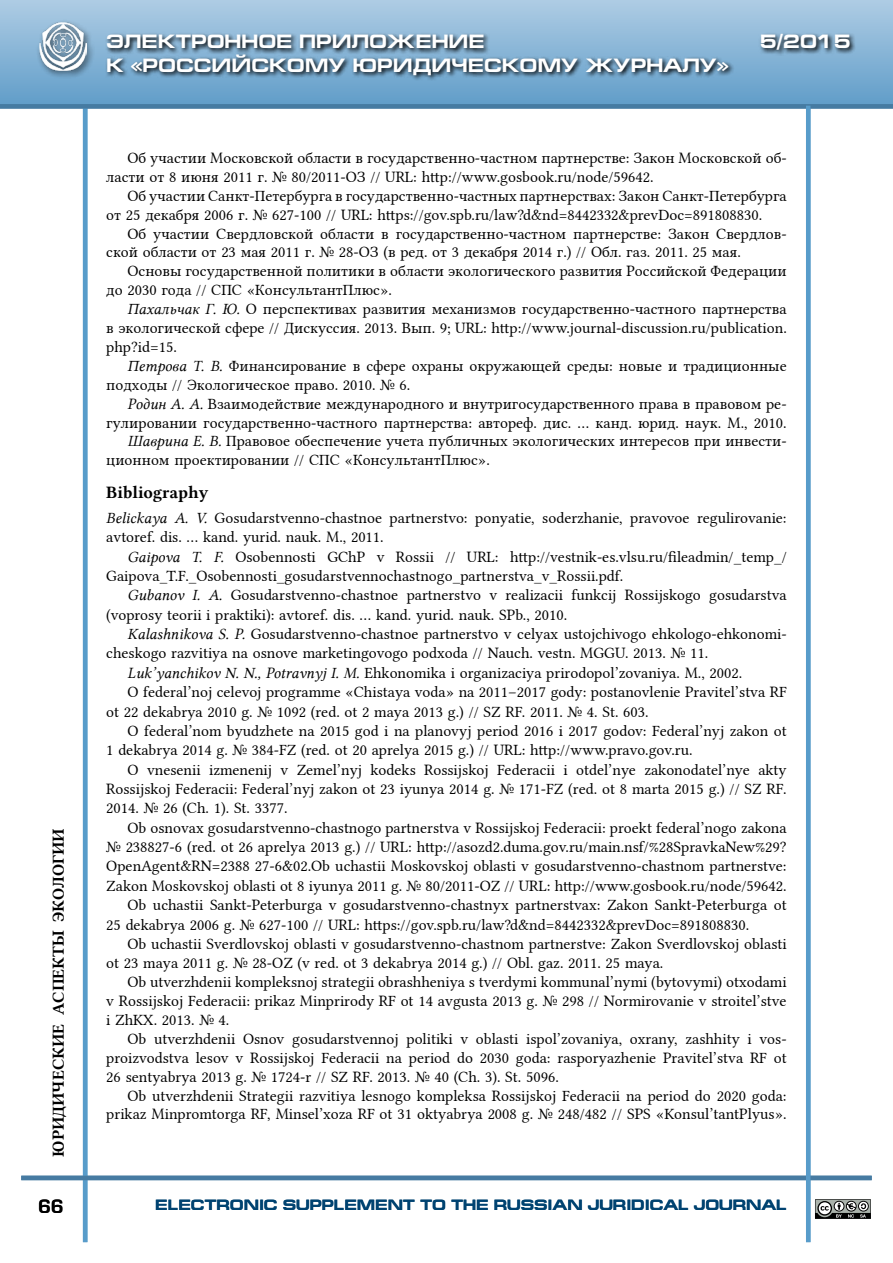
<style>
.page{position:relative;width:893px;height:1263px;background:#fff}
.page>*{position:absolute;margin:0;border:0;box-sizing:border-box;transform-origin:0 0}
.t1{font:700 19.5px "Europe Ext";color:#fff}
.t2{font:18px "Europe Demi Normal";color:#000}
.t3{font:17.25px "Lin Libertine B";color:#000}
.t4{font:16.5px "Lin Libertine B";color:#000}
.t5{font:15.75px/18.9px "Lin Libertine";color:#000}
.t6{font:700 15px "Europe Ext";color:#004371}
.s1{font-family:"Lin Libertine I"}
</style>
<div class="page">
<div style="left:0;top:0;width:893px;height:106px;background:linear-gradient(to bottom,#aecce4,#619dc9)"></div>
<hr style="left:83px;top:106px;width:4px;height:1136px;background:#589cca">
<hr style="left:21px;top:1176px;width:851px;height:4px;background:#467ba2">
<div style="left:0;top:104px;width:893px;height:5px;background:#467ba2"></div>
<div style="left:35px;top:19px;width:60px;height:60px;background:#000;opacity:.63"></div>
<svg style="left:105px;top:31px;width:751px;height:50px;background:#6b90ab"></svg>
<hr style="left:806px;top:106px;width:4px;height:1136px;background:#589cca">
<svg style="left:815px;top:1199px;width:56px;height:20px"></svg>
<p class="t4" style="left:47px;top:1157px;width:330px;rotate:-90deg">ЮРИДИЧЕСКИЕ АСПЕКТЫ ЭКОЛОГИИ</p>
<p class="t2" style="left:38px;top:1196px;width:27px">66</p>
<p class="t1" style="left:106px;top:31px;width:380px">ЭЛЕКТРОННОЕ ПРИЛОЖЕНИЕ</p>
<p class="t1" style="left:760px;top:31px;width:92px">5/2015</p>
<p class="t1" style="left:106px;top:54px;width:624px">К «РОССИЙСКОМУ ЮРИДИЧЕСКОМУ ЖУРНАЛУ»</p>
<p class="t5" style="left:106px;top:147px;width:682px;text-indent:21px">Об участии Московской области в государственно-частном партнерстве: Закон Московской об&shy;ласти от 8 июня 2011 г. № 80/2011-ОЗ // URL: http://www.gosbook.ru/node/59642.</p>
<p class="t5" style="left:106px;top:184px;width:682px;text-indent:21px">Об участии Санкт-Петербурга в государственно-частных партнерствах: Закон Санкт-Петербурга от 25 декабря 2006 г. № 627-100 // URL: https://gov.spb.ru/law?d&amp;nd=8442332&amp;prevDoc=891808830.</p>
<p class="t5" style="left:106px;top:222px;width:682px;text-indent:21px">Об участии Свердловской области в государственно-частном партнерстве: Закон Свердлов&shy;ской области от 23 мая 2011 г. № 28-ОЗ (в ред. от 3 декабря 2014 г.) // Обл. газ. 2011. 25 мая.</p>
<p class="t5" style="left:106px;top:260px;width:682px;text-indent:21px">Основы государственной политики в области экологического развития Российской Федерации до 2030 года // СПС «КонсультантПлюс».</p>
<p class="t5" style="left:106px;top:298px;width:682px;text-align:justify;text-indent:21px"><span class="s1">Пахальчак Г. Ю.</span> О перспективах развития механизмов государственно-частного партнерства в экологической сфере // Дискуссия. 2013. Вып. 9; URL: http://www.journal-discussion.ru/publication. php?id=15.</p>
<p class="t5" style="left:106px;top:355px;width:682px;text-indent:21px"><span class="s1">Петрова Т. В.</span> Финансирование в сфере охраны окружающей среды: новые и традиционные подходы // Экологическое право. 2010. № 6.</p>
<p class="t5" style="left:128px;top:392px;width:661px"><span class="s1">Родин А. А.</span> Взаимодействие международного и внутригосударственного права в правовом ре-</p>
<p class="t5" style="left:106px;top:411px;width:682px">гулировании государственно-частного партнерства: автореф. дис. … канд. юрид. наук. М., 2010.</p>
<p class="t5" style="left:128px;top:430px;width:661px"><span class="s1">Шаврина Е. В.</span> Правовое обеспечение учета публичных экологических интересов при инвести-</p>
<p class="t5" style="left:106px;top:449px;width:385px">ционном проектировании // СПС «КонсультантПлюс».</p>
<p class="t3" style="left:106px;top:481px;width:104px">Bibliography</p>
<p class="t5" style="left:106px;top:506px;width:682px;line-height:19.4px"><span class="s1">Belickaya A. V.</span> Gosudarstvenno-chastnoe partnerstvo: ponyatie, soderzhanie, pravovoe regulirovanie: avtoref. dis. … kand. yurid. nauk. M., 2011.</p>
<p class="t5" style="left:106px;top:545px;width:682px;line-height:19.4px;text-indent:21px"><span class="s1">Gaipova T. F.</span> Osobennosti GChP v Rossii // URL: http://vestnik-es.vlsu.ru/fileadmin/_temp_/<br>Gaipova_T.F._Osobennosti_gosudarstvennochastnogo_partnerstva_v_Rossii.pdf.</p>
<p class="t5" style="left:106px;top:584px;width:682px;line-height:19.4px;text-indent:21px"><span class="s1">Gubanov I. A.</span> Gosudarstvenno-chastnoe partnerstvo v realizacii funkcij Rossijskogo gosudarstva (voprosy teorii i praktiki): avtoref. dis. … kand. yurid. nauk. SPb., 2010.</p>
<p class="t5" style="left:128px;top:623px;width:661px"><span class="s1">Kalashnikova S. P.</span> Gosudarstvenno-chastnoe partnerstvo v celyax ustojchivogo ehkologo-ehkonomi-</p>
<p class="t5" style="left:106px;top:642px;width:603px">cheskogo razvitiya na osnove marketingovogo podxoda // Nauch. vestn. MGGU. 2013. № 11.</p>
<p class="t5" style="left:128px;top:661px;width:616px"><span class="s1">Luk’yanchikov N. N., Potravnyj I. M.</span> Ehkonomika i organizaciya prirodopol’zovaniya. M., 2002.</p>
<p class="t5" style="left:128px;top:681px;width:661px">O federal’noj celevoj programme «Chistaya voda» na 2011–2017 gody: postanovlenie Pravitel’stva RF</p>
<p class="t5" style="left:106px;top:700px;width:544px">ot 22 dekabrya 2010 g. № 1092 (red. ot 2 maya 2013 g.) // SZ RF. 2011. № 4. St. 603.</p>
<p class="t5" style="left:128px;top:720px;width:661px">O federal’nom byudzhete na 2015 god i na planovyj period 2016 i 2017 godov: Federal’nyj zakon ot</p>
<p class="t5" style="left:106px;top:739px;width:588px">1 dekabrya 2014 g. № 384-FZ (red. ot 20 aprelya 2015 g.) // URL: http://www.pravo.gov.ru.</p>
<p class="t5" style="left:128px;top:758px;width:661px">O vnesenii izmenenij v Zemel’nyj kodeks Rossijskoj Federacii i otdel’nye zakonodatel’nye akty</p>
<p class="t5" style="left:106px;top:778px;width:682px">Rossijskoj Federacii: Federal’nyj zakon ot 23 iyunya 2014 g. № 171-FZ (red. ot 8 marta 2015 g.) // SZ RF.</p>
<p class="t5" style="left:106px;top:797px;width:183px">2014. № 26 (Ch. 1). St. 3377.</p>
<p class="t5" style="left:128px;top:816px;width:661px">Ob osnovax gosudarstvenno-chastnogo partnerstva v Rossijskoj Federacii: proekt federal’nogo zakona</p>
<p class="t5" style="left:106px;top:836px;width:682px">№ 238827-6 (red. ot 26 aprelya 2013 g.) // URL: http://asozd2.duma.gov.ru/main.nsf/%28SpravkaNew%29?</p>
<p class="t5" style="left:106px;top:855px;width:682px">OpenAgent&amp;RN=2388 27-6&amp;02.Ob uchastii Moskovskoj oblasti v gosudarstvenno-chastnom partnerstve:</p>
<p class="t5" style="left:106px;top:874px;width:682px">Zakon Moskovskoj oblasti ot 8 iyunya 2011 g. № 80/2011-OZ // URL: http://www.gosbook.ru/node/59642.</p>
<p class="t5" style="left:128px;top:894px;width:661px">Ob uchastii Sankt-Peterburga v gosudarstvenno-chastnyx partnerstvax: Zakon Sankt-Peterburga ot</p>
<p class="t5" style="left:106px;top:913px;width:644px">25 dekabrya 2006 g. № 627-100 // URL: https://gov.spb.ru/law?d&amp;nd=8442332&amp;prevDoc=891808830.</p>
<p class="t5" style="left:128px;top:932px;width:661px">Ob uchastii Sverdlovskoj oblasti v gosudarstvenno-chastnom partnerstve: Zakon Sverdlovskoj oblasti</p>
<p class="t5" style="left:106px;top:952px;width:559px">ot 23 maya 2011 g. № 28-OZ (v red. ot 3 dekabrya 2014 g.) // Obl. gaz. 2011. 25 maya.</p>
<p class="t5" style="left:128px;top:971px;width:661px">Ob utverzhdenii kompleksnoj strategii obrashheniya s tverdymi kommunal’nymi (bytovymi) otxodami</p>
<p class="t5" style="left:106px;top:990px;width:682px">v Rossijskoj Federacii: prikaz Minprirody RF ot 14 avgusta 2013 g. № 298 // Normirovanie v stroitel’stve</p>
<p class="t5" style="left:106px;top:1009px;width:125px">i ZhKX. 2013. № 4.</p>
<p class="t5" style="left:128px;top:1027px;width:661px">Ob utverzhdenii Osnov gosudarstvennoj politiki v oblasti ispol’zovaniya, oxrany, zashhity i vos-</p>
<p class="t5" style="left:106px;top:1046px;width:682px">proizvodstva lesov v Rossijskoj Federacii na period do 2030 goda: rasporyazhenie Pravitel’stva RF ot</p>
<p class="t5" style="left:106px;top:1065px;width:454px">26 sentyabrya 2013 g. № 1724-r // SZ RF. 2013. № 40 (Ch. 3). St. 5096.</p>
<p class="t5" style="left:128px;top:1084px;width:661px">Ob utverzhdenii Strategii razvitiya lesnogo kompleksa Rossijskoj Federacii na period do 2020 goda:</p>
<p class="t5" style="left:106px;top:1103px;width:682px">prikaz Minpromtorga RF, Minsel’xoza RF ot 31 oktyabrya 2008 g. № 248/482 // SPS «Konsul’tantPlyus».</p>
<p class="t6" style="left:155px;top:1196px;width:633px">ELECTRONIC SUPPLEMENT TO THE RUSSIAN JURIDICAL JOURNAL</p>
</div>
